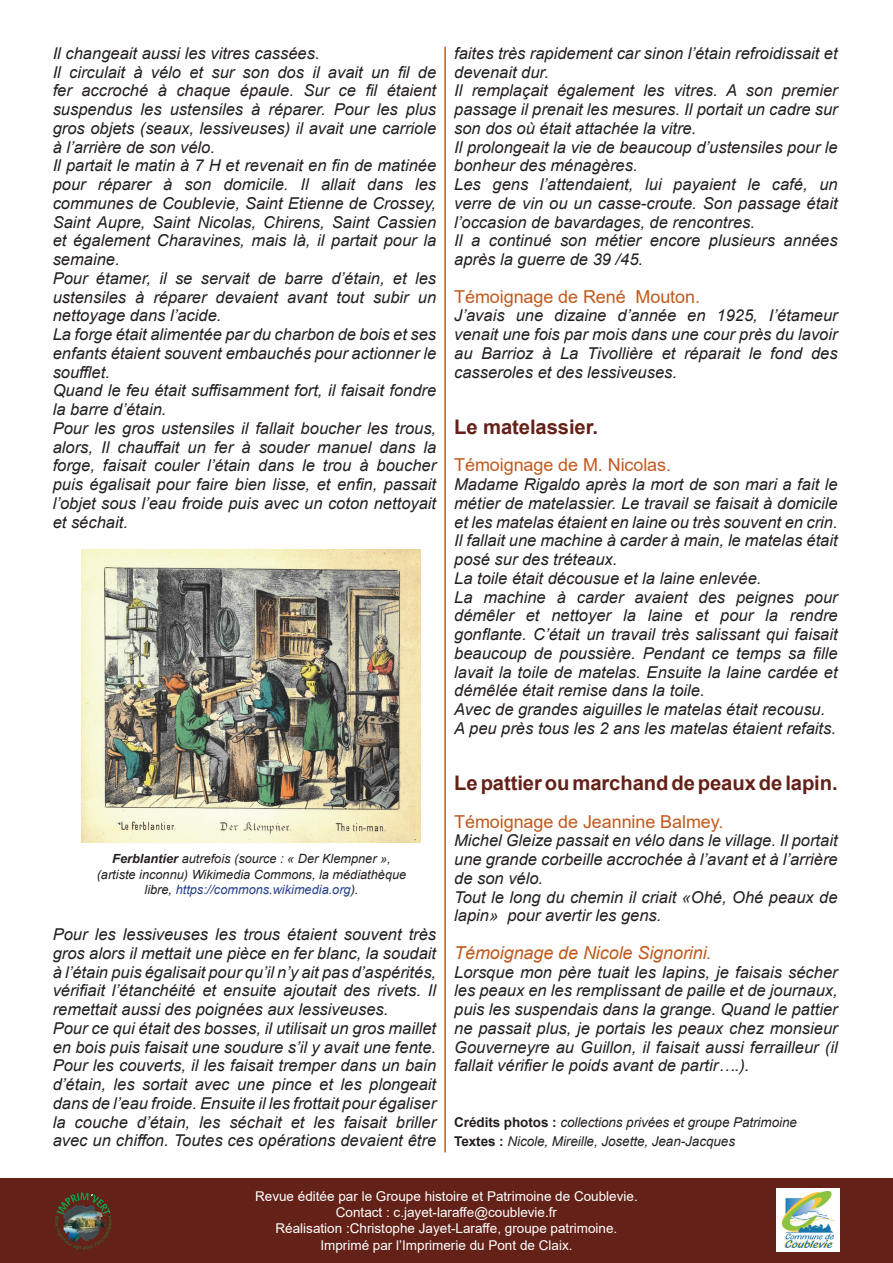
<style>
.page{position:relative;width:893px;height:1263px;background:#fff}
.page>*{position:absolute;margin:0;border:0;box-sizing:border-box;transform-origin:0 0}
.t1{font:700 20.1px "Arial";letter-spacing:-.005em;color:#642118}
.t2{font:17.85px "Arial";letter-spacing:-.005em;color:#c05a1e}
.t3{font:italic 17.85px "Arial";letter-spacing:-.005em;color:#c05a1e}
.t4{font:italic 16.35px/18.8px "Arial";color:#231f20;text-align:justify}
.t5{font:13.5px "Arial";color:#fff}
.t6{font:italic 13.5px "Arial";letter-spacing:-.005em;color:#231f20}
.t7{font:italic 12.75px/15.3px "Arial";color:#231f20;text-align:center}
.s1{font-weight:700;font-size:12.6px}
.s2{font-size:12.6px}
.s3{color:#253f8e}
.s4{font-weight:700;font-style:normal}
</style>
<div class="page">
<div style="left:0;top:1179px;width:893px;height:84px;background:#642118"></div>
<img style="left:55px;top:1192px;width:57px;height:58px">
<div style="left:776px;top:1188px;width:63px;height:64px;background:#fff"></div>
<img style="left:782px;top:1192px;width:51px;height:55px">
<hr style="left:444px;top:47px;width:2px;height:1105px;background:#c05a1e">
<img style="left:81px;top:549px;width:339px;height:294px">
<p class="t4" style="left:53px;top:44px;width:268px">Il changeait aussi les vitres cassées.</p>
<p class="t4" style="left:53px;top:63px;width:385px">Il circulait à vélo et sur son dos il avait un fil de fer accroché à chaque épaule. Sur ce fil étaient suspendus les ustensiles à réparer. Pour les plus gros objets (seaux, lessiveuses) il avait une carriole à l’arrière de son vélo.</p>
<p class="t4" style="left:53px;top:156px;width:385px">Il partait le matin à 7 H et revenait en fin de matinée pour réparer à son domicile. Il allait dans les communes de Coublevie, Saint Etienne de Crossey, Saint Aupre, Saint Nicolas, Chirens, Saint Cassien et également Charavines, mais là, il partait pour la semaine.</p>
<p class="t4" style="left:53px;top:269px;width:385px">Pour étamer, il se servait de barre d’étain, et les ustensiles à réparer devaient avant tout subir un nettoyage dans l’acide.</p>
<p class="t4" style="left:53px;top:325px;width:385px">La forge était alimentée par du charbon de bois et ses enfants étaient souvent embauchés pour actionner le soufflet.</p>
<p class="t4" style="left:53px;top:381px;width:385px">Quand le feu était suffisamment fort, il faisait fondre la barre d’étain.</p>
<p class="t4" style="left:53px;top:419px;width:385px">Pour les gros ustensiles il fallait boucher les trous, alors, Il chauffait un fer à souder manuel dans la forge, faisait couler l’étain dans le trou à boucher puis égalisait pour faire bien lisse, et enfin, passait l’objet sous l’eau froide puis avec un coton nettoyait et séchait.</p>
<p class="t7" style="left:97px;top:851px;width:311px"><span class="s1">Ferblantier</span> <span class="s2">autrefois</span> (source : « Der Klempner », (artiste inconnu) Wikimedia Commons, la médiathèque libre, <span class="s3">https://commons.wikimedia.org</span>).</p>
<p class="t4" style="left:53px;top:925px;width:385px">Pour les lessiveuses les trous étaient souvent très gros alors il mettait une pièce en fer blanc, la soudait à l’étain puis égalisait pour qu’il n’y ait pas d’aspérités, vérifiait l’étanchéité et ensuite ajoutait des rivets. Il remettait aussi des poignées aux lessiveuses.</p>
<p class="t4" style="left:53px;top:1019px;width:385px">Pour ce qui était des bosses, il utilisait un gros maillet en bois puis faisait une soudure s’il y avait une fente.</p>
<p class="t4" style="left:53px;top:1056px;width:385px">Pour les couverts, il les faisait tremper dans un bain d’étain, les sortait avec une pince et les plongeait dans de l’eau froide. Ensuite il les frottait pour égaliser la couche d’étain, les séchait et les faisait briller avec un chiffon. Toutes ces opérations devaient être</p>
<p class="t4" style="left:454px;top:44px;width:385px">faites très rapidement car sinon l’étain refroidissait et devenait dur.</p>
<p class="t4" style="left:454px;top:81px;width:385px">Il remplaçait également les vitres. A son premier passage il prenait les mesures. Il portait un cadre sur son dos où était attachée la vitre.</p>
<p class="t4" style="left:454px;top:138px;width:385px">Il prolongeait la vie de beaucoup d’ustensiles pour le bonheur des ménagères.</p>
<p class="t4" style="left:454px;top:175px;width:385px">Les gens l’attendaient, lui payaient le café, un verre de vin ou un casse-croute. Son passage était l’occasion de bavardages, de rencontres.</p>
<p class="t4" style="left:454px;top:231px;width:385px">Il a continué son métier encore plusieurs années après la guerre de 39 /45.</p>
<p class="t2" style="left:454px;top:284px;width:247px">Témoignage de René Mouton.</p>
<p class="t4" style="left:454px;top:306px;width:385px">J’avais une dizaine d’année en 1925, I’étameur venait une fois par mois dans une cour près du lavoir au Barrioz à La Tivollière et réparait le fond des casseroles et des lessiveuses.</p>
<p class="t1" style="left:454px;top:413px;width:145px">Le matelassier.</p>
<p class="t2" style="left:454px;top:453px;width:218px">Témoignage de M. Nicolas.</p>
<p class="t4" style="left:454px;top:475px;width:385px">Madame Rigaldo après la mort de son mari a fait le métier de matelassier. Le travail se faisait à domicile et les matelas étaient en laine ou très souvent en crin.</p>
<p class="t4" style="left:454px;top:531px;width:385px">Il fallait une machine à carder à main, le matelas était posé sur des tréteaux.</p>
<p class="t4" style="left:454px;top:569px;width:309px">La toile était décousue et la laine enlevée.</p>
<p class="t4" style="left:454px;top:588px;width:385px">La machine à carder avaient des peignes pour démêler et nettoyer la laine et pour la rendre gonflante. C’était un travail très salissant qui faisait beaucoup de poussière. Pendant ce temps sa fille lavait la toile de matelas. Ensuite la laine cardée et démêlée était remise dans la toile.</p>
<p class="t4" style="left:454px;top:700px;width:373px">Avec de grandes aiguilles le matelas était recousu.</p>
<p class="t4" style="left:454px;top:719px;width:383px">A peu près tous les 2 ans les matelas étaient refaits.</p>
<p class="t1" style="left:454px;top:769px;width:385px">Le pattier ou marchand de peaux de lapin.</p>
<p class="t2" style="left:454px;top:809px;width:271px">Témoignage de Jeannine Balmey.</p>
<p class="t4" style="left:454px;top:831px;width:385px">Michel Gleize passait en vélo dans le village. Il portait une grande corbeille accrochée à l’avant et à l’arrière de son vélo.</p>
<p class="t4" style="left:454px;top:888px;width:385px">Tout le long du chemin il criait «Ohé, Ohé peaux de lapin» pour avertir les gens.</p>
<p class="t3" style="left:454px;top:941px;width:259px">Témoignage de Nicole Signorini.</p>
<p class="t4" style="left:454px;top:963px;width:385px">Lorsque mon père tuait les lapins, je faisais sécher les peaux en les remplissant de paille et de journaux, puis les suspendais dans la grange. Quand le pattier ne passait plus, je portais les peaux chez monsieur Gouverneyre au Guillon, il faisait aussi ferrailleur (il fallait vérifier le poids avant de partir….).</p>
<p class="t6" style="left:454px;top:1114px;width:344px"><span class="s4">Crédits photos :</span> collections privées et groupe Patrimoine</p>
<p class="t6" style="left:454px;top:1132px;width:282px"><span class="s4">Textes :</span> Nicole, Mireille, Josette, Jean-Jacques</p>
<p class="t5" style="left:255px;top:1187px;width:384px">Revue éditée par le Groupe histoire et Patrimoine de Coublevie.</p>
<p class="t5" style="left:336px;top:1203px;width:223px">Contact : c.jayet-laraffe@coublevie.fr</p>
<p class="t5" style="left:276px;top:1219px;width:343px">Réalisation :Christophe Jayet-Laraffe, groupe patrimoine.</p>
<p class="t5" style="left:320px;top:1235px;width:254px">Imprimé par l’Imprimerie du Pont de Claix.</p>
</div>
